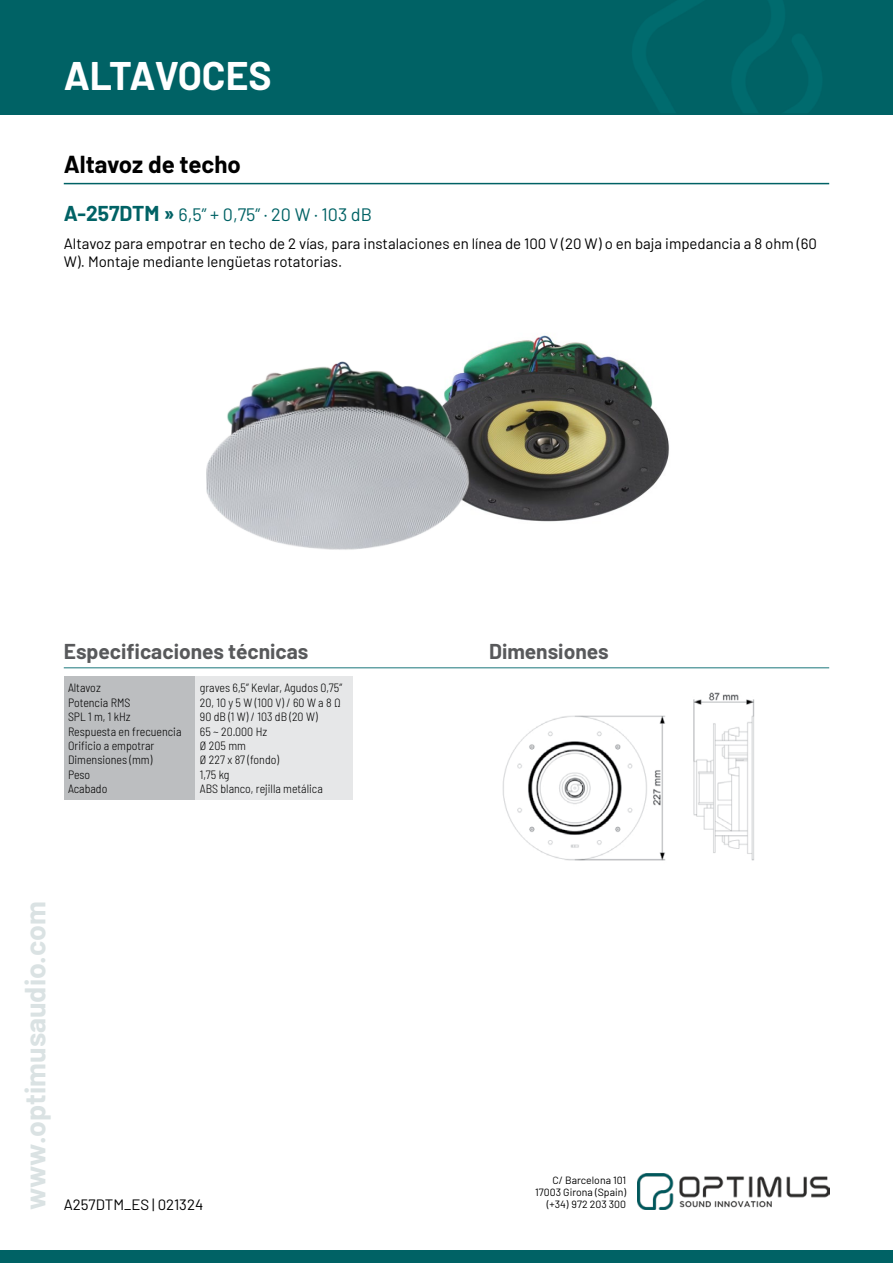
<style>
.page{position:relative;width:893px;height:1263px;background:#fff}
.page>*{position:absolute;margin:0;border:0;box-sizing:border-box;transform-origin:0 0}
.t1{font:700 39px "Barlow";letter-spacing:-.01em;color:#fff}
.t2{font:700 28.5px "Barlow";color:#dae2e3}
.t3{font:700 24px "Barlow";color:#000}
.t4{font:700 21px "Barlow";color:#58595b}
.t5{font:18px "Barlow";color:#006265}
.t6{font:15px/18px "Barlow";color:#000}
.t7{font:300 semi-condensed 12px/14.4px "Barlow";color:#000}
.t8{font:10.5px/12px "Barlow";color:#000;text-align:right}
.s1{font-weight:700;font-size:21px}
</style>
<div class="page">
<div style="left:0;top:0;width:893px;height:115px;background:#006265"></div>
<img style="left:638px;top:1174px;width:191px;height:35px">
<div style="left:0;top:1250px;width:893px;height:13px;background:#006265"></div>
<hr style="left:64px;top:183px;width:765px;height:1px;background:#006265">
<div style="left:64px;top:676px;width:132px;height:123px;background:#bcbec0"></div>
<div style="left:196px;top:676px;width:157px;height:123px;background:#e6e7e8"></div>
<hr style="left:64px;top:667px;width:765px;height:1px;background:#1a767b">
<img style="left:502px;top:692px;width:253px;height:169px">
<img style="left:469px;top:335px;width:200px;height:187px">
<img style="left:206px;top:360px;width:263px;height:190px">
<h1 class="t1" style="left:64px;top:47px;width:209px">ALTAVOCES</h1>
<h3 class="t3" style="left:64px;top:146px;width:179px">Altavoz de techo</h3>
<h3 class="t5" style="left:64px;top:201px;width:310px"><span class="s1">A-257DTM »</span> 6,5” + 0,75” · 20 W · 103 dB</h3>
<p class="t6" style="left:64px;top:233px;width:755px">Altavoz para empotrar en techo de 2 vías, para instalaciones en línea de 100 V (20 W) o en baja impedancia a 8 ohm (60<br>W). Montaje mediante lengüetas rotatorias.</p>
<h3 class="t4" style="left:64px;top:636px;width:246px">Especificaciones técnicas</h3>
<h3 class="t4" style="left:489px;top:636px;width:121px">Dimensiones</h3>
<p class="t7" style="left:68px;top:680px;width:115px">Altavoz<br>Potencia RMS<br>SPL 1 m, 1 kHz<br>Respuesta en frecuencia<br>Orificio a empotrar<br>Dimensiones (mm)<br>Peso<br>Acabado</p>
<p class="t7" style="left:200px;top:680px;width:144px">graves 6,5” Kevlar, Agudos 0,75”<br>20, 10 y 5 W (100 V) / 60 W a 8 Ω<br>90 dB (1 W) / 103 dB (20 W)<br>65 ~ 20.000 Hz<br>Ø 205 mm<br>Ø 227 x 87 (fondo)<br>1,75 kg<br>ABS blanco, rejilla metálica</p>
<h2 class="t2" style="left:14px;top:1210px;width:310px;rotate:-90deg">www.optimusaudio.com</h2>
<p class="t8" style="left:535px;top:1173px;width:92px">C/ Barcelona 101<br>17003 Girona (Spain)</p>
<p class="t6" style="left:64px;top:1194px;width:141px">A257DTM_ES | 021324</p>
<p class="t8" style="left:547px;top:1197px;width:81px">(+34) 972 203 300</p>
</div>
